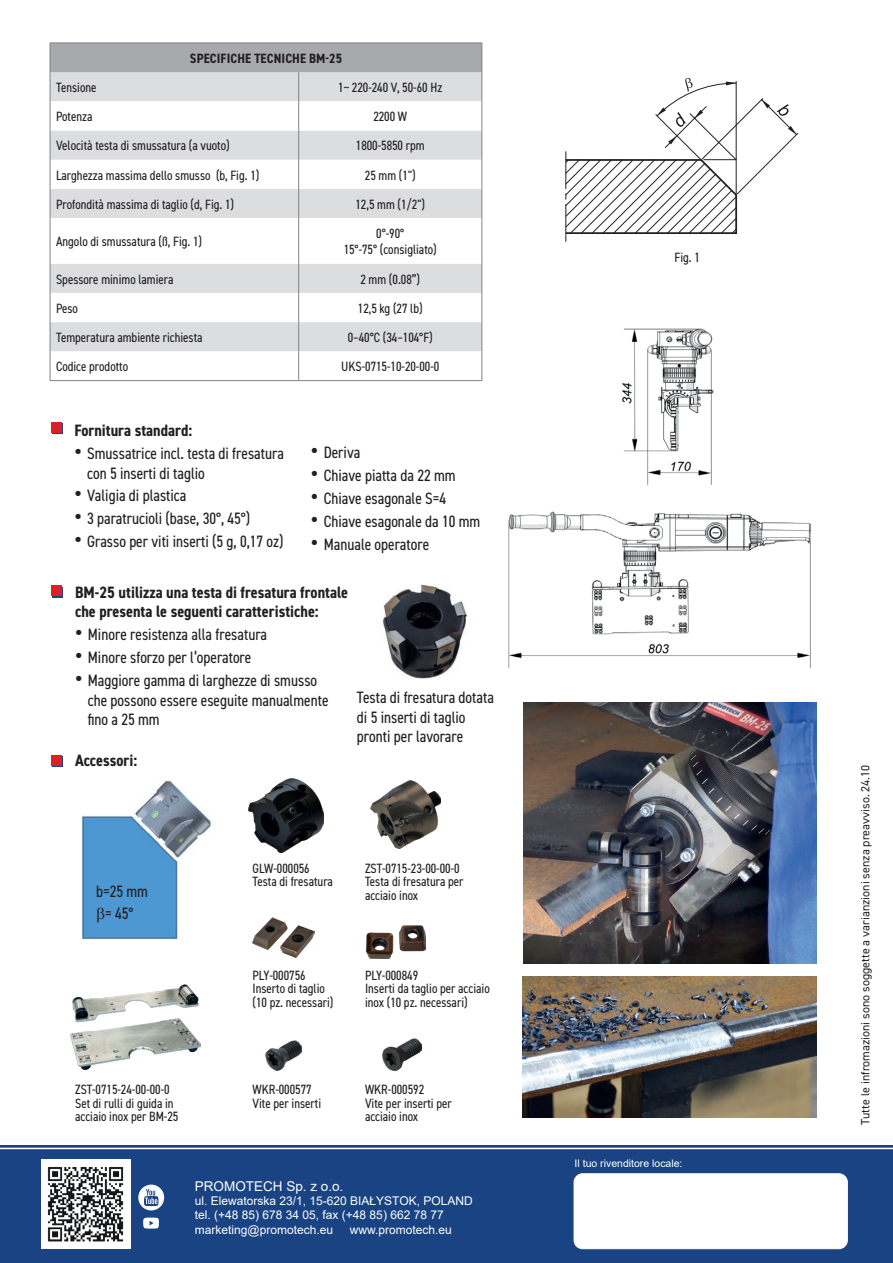
<style>
.page{position:relative;width:893px;height:1263px;background:#fff}
.page>*{position:absolute;margin:0;border:0;box-sizing:border-box;transform-origin:0 0}
.tekst_ulotka_promotech_wypunkt{font:condensed 16.5px/19.8px "DIN2014";color:#231f20}
.tekst_ulotka_promotech_wypunkt-2{font:700 condensed 16.5px/19.8px "DIN2014";color:#231f20}
.tytul_ulotka_promotech_mniejszy{font:700 condensed 16.5px "DIN2014";color:#231f20}
.w_tabelce_tresc{font:condensed 13.5px/16.2px "DIN2014";color:#231f20;text-align:center}
.tekst_ulotka_promotech{font:condensed 13.5px/13.5px "DIN2014";color:#231f20}
.Styl_akapitowy5{font:700 condensed 13.5px "DIN2014";letter-spacing:.01em;color:#231f20}
.t1{font:13.5px "Arial";color:#fff}
.t2{font:12px "Arial";color:#fff}
.t3{font:12px "DIN2014";color:#231f20}
.t4{font:10.5px "Arial";color:#fff}
.s1{font-family:"Arial";font-stretch:normal;font-size:21px}
</style>
<div class="page">
<div style="left:50px;top:43px;width:432px;height:29px;background:#a8a9ad"></div>
<div style="left:51px;top:72px;width:430px;height:29px;background:#dcdddf"></div>
<svg style="left:51px;top:101px;width:430px;height:163px"></svg>
<hr style="left:50px;top:43px;width:249px;height:1px;background:#808285">
<hr style="left:299px;top:43px;width:183px;height:1px;background:#808285">
<svg style="left:50px;top:43px;width:1px;height:58px"></svg>
<svg style="left:298px;top:72px;width:1px;height:29px"></svg>
<svg style="left:481px;top:43px;width:1px;height:58px"></svg>
<hr style="left:50px;top:101px;width:1px;height:30px;background:#808285">
<hr style="left:298px;top:101px;width:1px;height:30px;background:#808285">
<hr style="left:481px;top:101px;width:1px;height:30px;background:#808285">
<svg style="left:50px;top:131px;width:1px;height:87px"></svg>
<svg style="left:298px;top:131px;width:1px;height:87px"></svg>
<svg style="left:481px;top:131px;width:1px;height:87px"></svg>
<hr style="left:50px;top:218px;width:1px;height:46px;background:#808285">
<hr style="left:298px;top:218px;width:1px;height:46px;background:#808285">
<hr style="left:481px;top:218px;width:1px;height:46px;background:#808285">
<svg style="left:50px;top:264px;width:432px;height:116px"></svg>
<hr style="left:50px;top:380px;width:249px;height:1px;background:#808285">
<hr style="left:299px;top:380px;width:183px;height:1px;background:#808285">
<div style="left:0;top:1145px;width:893px;height:118px;background:#1a4383"></div>
<img style="left:41px;top:1159px;width:89px;height:90px">
<div style="left:574px;top:1174px;width:273px;height:75px;background:#fff;border-radius:9px"></div>
<div style="left:574px;top:1173px;width:273px;height:76px;border:1px solid #fff;border-radius:9px"></div>
<svg style="left:138px;top:1184px;width:26px;height:26px"></svg>
<svg style="left:143px;top:1217px;width:16px;height:11px"></svg>
<hr style="left:0;top:1148px;width:893px;height:1px;background:#fff">
<svg style="left:565px;top:78px;width:234px;height:164px"></svg>
<hr style="left:703px;top:159px;width:33px;height:1px;background:#231f20">
<img style="left:508px;top:511px;width:303px;height:158px">
<img style="left:622px;top:328px;width:92px;height:157px">
<img style="left:522px;top:977px;width:295px;height:140px">
<img style="left:523px;top:702px;width:294px;height:262px">
<div style="left:52px;top:587px;width:11px;height:11px;background:#1a4383"></div>
<div style="left:51px;top:585px;width:11px;height:11px;background:#da2128"></div>
<div style="left:52px;top:423px;width:11px;height:11px;background:#1a4383"></div>
<div style="left:51px;top:422px;width:11px;height:11px;background:#da2128"></div>
<img style="left:382px;top:585px;width:85px;height:94px">
<img style="left:82px;top:780px;width:129px;height:159px">
<img style="left:248px;top:778px;width:75px;height:75px">
<img style="left:252px;top:918px;width:63px;height:39px">
<img style="left:266px;top:1040px;width:35px;height:31px">
<img style="left:367px;top:925px;width:59px;height:33px">
<img style="left:383px;top:1039px;width:39px;height:32px">
<img style="left:371px;top:781px;width:70px;height:68px">
<img style="left:71px;top:984px;width:129px;height:87px">
<div style="left:52px;top:756px;width:11px;height:11px;background:#1a4383"></div>
<div style="left:51px;top:755px;width:11px;height:11px;background:#da2128"></div>
<svg style="left:97px;top:908px;width:7px;height:15px"></svg>
<p class="Styl_akapitowy5" style="left:190px;top:49px;width:154px">SPECIFICHE TECNICHE BM-25</p>
<p class="w_tabelce_tresc" style="left:56px;top:79px;width:42px">Tensione</p>
<p class="w_tabelce_tresc" style="left:338px;top:79px;width:105px">1~ 220-240 V, 50-60 Hz</p>
<p class="w_tabelce_tresc" style="left:56px;top:108px;width:38px">Potenza</p>
<p class="w_tabelce_tresc" style="left:373px;top:108px;width:35px">2200 W</p>
<p class="w_tabelce_tresc" style="left:56px;top:137px;width:175px">Velocità testa di smussatura (a vuoto)</p>
<p class="w_tabelce_tresc" style="left:356px;top:137px;width:70px">1800-5850 rpm</p>
<p class="w_tabelce_tresc" style="left:56px;top:166px;width:205px">Larghezza massima dello smusso (b, Fig. 1)</p>
<p class="w_tabelce_tresc" style="left:365px;top:166px;width:52px">25 mm (1")</p>
<p class="w_tabelce_tresc" style="left:56px;top:196px;width:180px">Profondità massima di taglio (d, Fig. 1)</p>
<p class="w_tabelce_tresc" style="left:355px;top:196px;width:71px">12,5 mm (1/2")</p>
<p class="w_tabelce_tresc" style="left:56px;top:233px;width:148px">Angolo di smussatura (ß, Fig. 1)</p>
<p class="w_tabelce_tresc" style="left:344px;top:225px;width:95px">0°-90°<br>15°-75° (consigliato)</p>
<p class="w_tabelce_tresc" style="left:56px;top:270px;width:119px">Spessore minimo lamiera</p>
<p class="w_tabelce_tresc" style="left:360px;top:270px;width:61px">2 mm (0.08”)</p>
<p class="w_tabelce_tresc" style="left:56px;top:299px;width:23px">Peso</p>
<p class="w_tabelce_tresc" style="left:358px;top:299px;width:66px">12,5 kg (27 lb)</p>
<p class="w_tabelce_tresc" style="left:56px;top:329px;width:148px">Temperatura ambiente richiesta</p>
<p class="w_tabelce_tresc" style="left:348px;top:329px;width:86px">0–40°C (34–104°F)</p>
<p class="w_tabelce_tresc" style="left:56px;top:358px;width:74px">Codice prodotto</p>
<p class="w_tabelce_tresc" style="left:341px;top:358px;width:100px">UKS-0715-10-20-00-0</p>
<p class="tytul_ulotka_promotech_mniejszy" style="left:74px;top:419px;width:119px">Fornitura standard:</p>
<p class="tekst_ulotka_promotech_wypunkt" style="left:87px;top:442px;width:198px;text-indent:-13px"><span class="s1">•</span> Smussatrice incl. testa di fresatura con 5 inserti di taglio</p>
<p class="tekst_ulotka_promotech_wypunkt" style="left:74px;top:485px;width:113px"><span class="s1">•</span> Valigia di plastica</p>
<p class="tekst_ulotka_promotech_wypunkt" style="left:74px;top:508px;width:177px"><span class="s1">•</span> 3 paratrucioli (base, 30°, 45°)</p>
<p class="tekst_ulotka_promotech_wypunkt" style="left:74px;top:531px;width:211px"><span class="s1">•</span> Grasso per viti inserti (5 g, 0,17 oz)</p>
<p class="tekst_ulotka_promotech_wypunkt" style="left:311px;top:442px;width:51px"><span class="s1">•</span> Deriva</p>
<p class="tekst_ulotka_promotech_wypunkt" style="left:311px;top:465px;width:146px"><span class="s1">•</span> Chiave piatta da 22 mm</p>
<p class="tekst_ulotka_promotech_wypunkt" style="left:311px;top:488px;width:137px"><span class="s1">•</span> Chiave esagonale S=4</p>
<p class="tekst_ulotka_promotech_wypunkt" style="left:311px;top:511px;width:171px"><span class="s1">•</span> Chiave esagonale da 10 mm</p>
<p class="tekst_ulotka_promotech_wypunkt" style="left:311px;top:533px;width:120px"><span class="s1">•</span> Manuale operatore</p>
<p class="tekst_ulotka_promotech_wypunkt-2" style="left:75px;top:582px;width:275px">BM-25 utilizza una testa di fresatura frontale che presenta le seguenti caratteristiche:</p>
<p class="tekst_ulotka_promotech_wypunkt" style="left:75px;top:624px;width:194px"><span class="s1">•</span> Minore resistenza alla fresatura</p>
<p class="tekst_ulotka_promotech_wypunkt" style="left:75px;top:647px;width:178px"><span class="s1">•</span> Minore sforzo per l’operatore</p>
<p class="tekst_ulotka_promotech_wypunkt" style="left:88px;top:670px;width:242px;text-indent:-13px"><span class="s1">•</span> Maggiore gamma di larghezze di smusso che possono essere eseguite manualmente fino a 25 mm</p>
<p class="tekst_ulotka_promotech_wypunkt" style="left:357px;top:686px;width:138px">Testa di fresatura dotata di 5 inserti di taglio pronti per lavorare</p>
<p class="tytul_ulotka_promotech_mniejszy" style="left:75px;top:749px;width:64px">Accessori:</p>
<p class="tekst_ulotka_promotech_wypunkt" style="left:96px;top:880px;width:53px">b=25 mm</p>
<p class="tekst_ulotka_promotech_wypunkt" style="left:105px;top:903px;width:30px">= 45°</p>
<p class="tekst_ulotka_promotech" style="left:252px;top:861px;width:59px">GLW-000056</p>
<p class="tekst_ulotka_promotech" style="left:252px;top:874px;width:82px">Testa di fresatura</p>
<p class="tekst_ulotka_promotech" style="left:252px;top:968px;width:55px">PLY-000756</p>
<p class="tekst_ulotka_promotech" style="left:252px;top:981px;width:82px">Inserto di taglio (10 pz. necessari)</p>
<p class="tekst_ulotka_promotech" style="left:365px;top:861px;width:96px">ZST-0715-23-00-00-0</p>
<p class="tekst_ulotka_promotech" style="left:365px;top:874px;width:100px">Testa di fresatura per acciaio inox</p>
<p class="tekst_ulotka_promotech" style="left:365px;top:968px;width:55px">PLY-000849</p>
<p class="tekst_ulotka_promotech" style="left:365px;top:981px;width:126px">Inserti da taglio per acciaio inox (10 pz. necessari)</p>
<p class="tekst_ulotka_promotech" style="left:75px;top:1082px;width:96px">ZST-0715-24-00-00-0</p>
<p class="tekst_ulotka_promotech" style="left:75px;top:1096px;width:105px">Set di rulli di guida in acciaio inox per BM-25</p>
<p class="tekst_ulotka_promotech" style="left:252px;top:1082px;width:61px">WKR-000577</p>
<p class="tekst_ulotka_promotech" style="left:252px;top:1096px;width:70px">Vite per inserti</p>
<p class="tekst_ulotka_promotech" style="left:365px;top:1082px;width:61px">WKR-000592</p>
<p class="tekst_ulotka_promotech" style="left:365px;top:1096px;width:88px">Vite per inserti per acciaio inox</p>
<p class="t1" style="left:195px;top:1176px;width:150px">PROMOTECH Sp. z o.o.</p>
<p class="t2" style="left:195px;top:1192px;width:279px">ul. Elewatorska 23/1, 15-620 BIAŁYSTOK, POLAND</p>
<p class="t2" style="left:195px;top:1207px;width:250px">tel. (+48 85) 678 34 05, fax (+48 85) 662 78 77</p>
<p class="t2" style="left:195px;top:1221px;width:140px">marketing@promotech.eu</p>
<p class="t2" style="left:350px;top:1221px;width:104px">www.promotech.eu</p>
<p class="tekst_ulotka_promotech" style="left:675px;top:250px;width:27px">Fig. 1</p>
<p class="t4" style="left:575px;top:1156px;width:109px">Il tuo rivenditore locale:</p>
<p class="t3" style="left:858px;top:1125px;width:362px;rotate:-90deg">Tutte le infromazioni sono soggette a varianzioni senza preavviso. 24.10</p>
</div>
